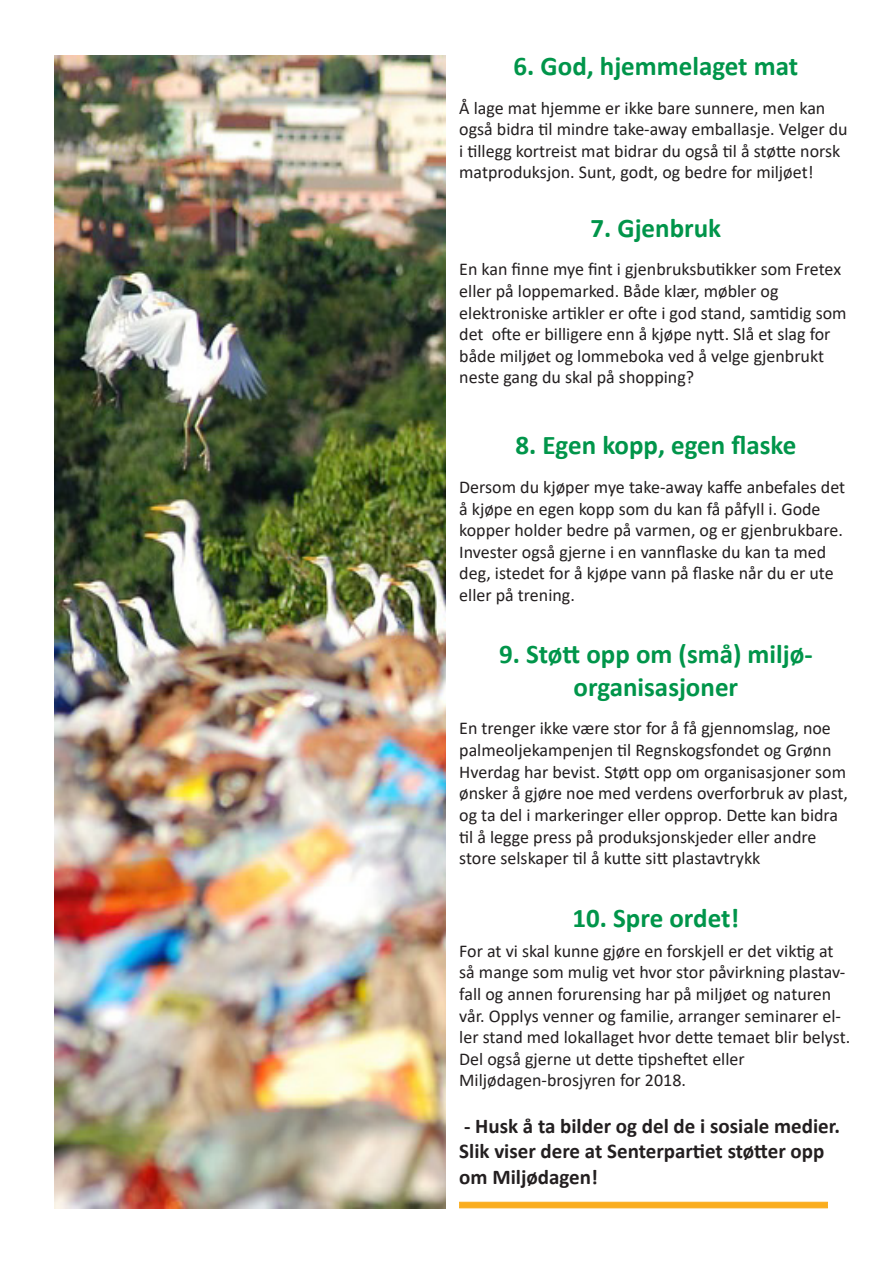
<style>
.page{position:relative;width:893px;height:1263px;background:#fff}
.page>*{position:absolute;margin:0;border:0;box-sizing:border-box;transform-origin:0 0}
.t1{font:700 27px/32.4px "Calibri";color:#00954a;text-align:center}
.t2{font:700 21px/25.2px "Calibri";color:#231f20}
.t3{font:18px/21.6px "Calibri";color:#231f20}
</style>
<div class="page">
<img style="left:55px;top:55px;width:391px;height:1153px">
<svg style="left:459px;top:1202px;width:369px;height:6px;background:#faae21"></svg>
<p class="t1" style="left:514px;top:49px;width:286px">6. God, hjemmelaget mat</p>
<p class="t3" style="left:459px;top:96px;width:390px">Å lage mat hjemme er ikke bare sunnere, men kan også bidra til mindre take-away emballasje. Velger du i tillegg kortreist mat bidrar du også til å støtte norsk matproduksjon. Sunt, godt, og bedre for miljøet!</p>
<p class="t1" style="left:590px;top:211px;width:132px">7. Gjenbruk</p>
<p class="t3" style="left:459px;top:258px;width:389px">En kan finne mye fint i gjenbruksbutikker som Fretex eller på loppemarked. Både klær, møbler og elektroniske artikler er ofte i god stand, samtidig som det ofte er billigere enn å kjøpe nytt. Slå et slag for både miljøet og lommeboka ved å velge gjenbrukt neste gang du skal på shopping?</p>
<p class="t1" style="left:515px;top:429px;width:282px">8. Egen kopp, egen flaske</p>
<p class="t3" style="left:459px;top:476px;width:388px">Dersom du kjøper mye take-away kaffe anbefales det å kjøpe en egen kopp som du kan få påfyll i. Gode kopper holder bedre på varmen, og er gjenbrukbare.<br>Invester også gjerne i en vannflaske du kan ta med deg, istedet for å kjøpe vann på flaske når du er ute eller på trening.</p>
<p class="t1" style="left:499px;top:638px;width:315px">9. Støtt opp om (små) miljø&shy;organisasjoner</p>
<p class="t3" style="left:459px;top:717px;width:390px">En trenger ikke være stor for å få gjennomslag, noe palmeoljekampenjen til Regnskogsfondet og Grønn Hverdag har bevist. Støtt opp om organisasjoner som ønsker å gjøre noe med verdens overforbruk av plast, og ta del i markeringer eller opprop. Dette kan bidra til å legge press på produksjonskjeder eller andre store selskaper til å kutte sitt plastavtrykk</p>
<p class="t1" style="left:572px;top:901px;width:168px">10. Spre ordet!</p>
<p class="t3" style="left:459px;top:939px;width:393px">For at vi skal kunne gjøre en forskjell er det viktig at så mange som mulig vet hvor stor påvirkning plastav&shy;fall og annen forurensing har på miljøet og naturen vår. Opplys venner og familie, arranger seminarer el&shy;ler stand med lokallaget hvor dette temaet blir belyst.<br>Del også gjerne ut dette tipsheftet eller Miljødagen-brosjyren for 2018.</p>
<p class="t2" style="left:464px;top:1113px;width:378px">- Husk å ta bilder og del de i sosiale medier.</p>
<p class="t2" style="left:459px;top:1138px;width:367px">Slik viser dere at Senterpartiet støtter opp om Miljødagen!</p>
</div>
